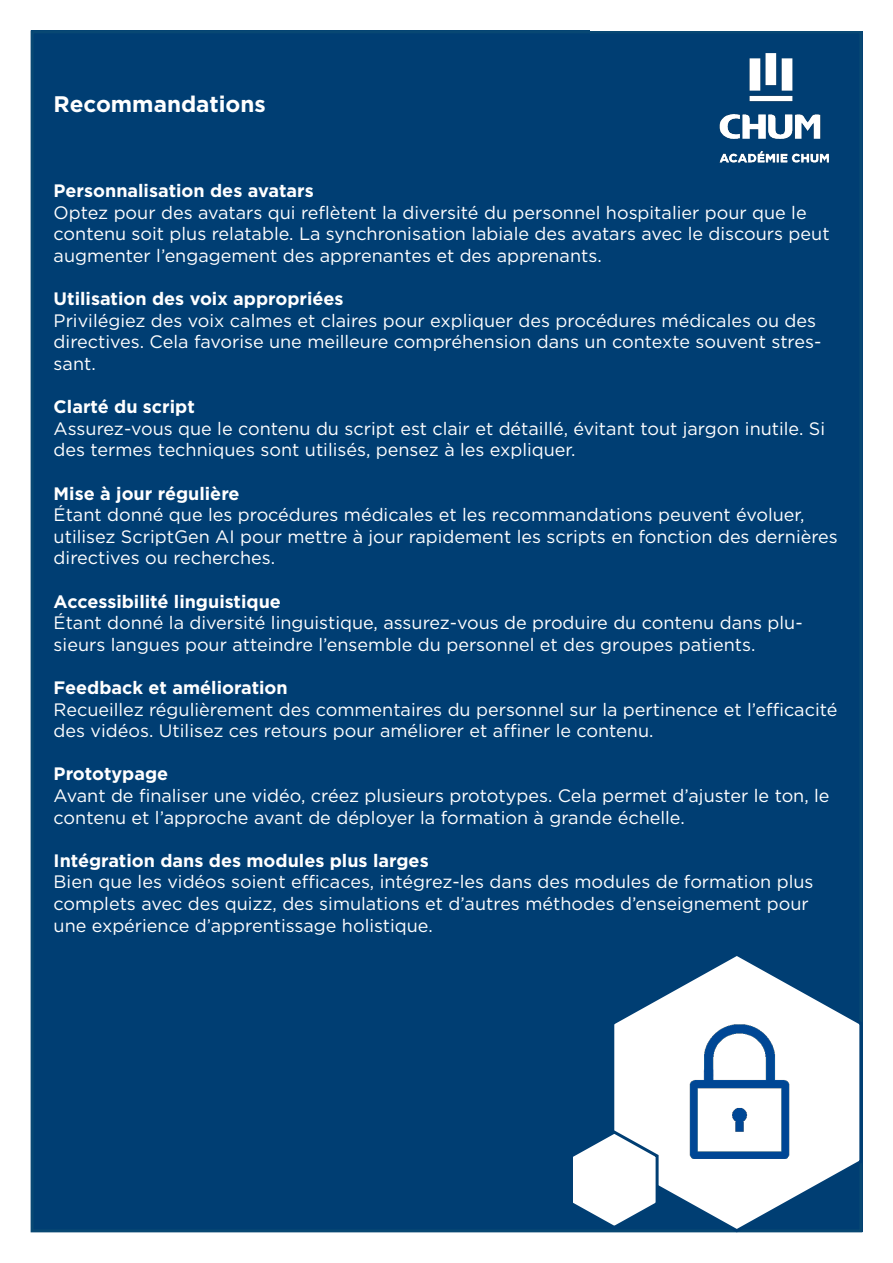
<style>
.page{position:relative;width:893px;height:1263px;background:#fff}
.page>*{position:absolute;margin:0;border:0;box-sizing:border-box;transform-origin:0 0}
.t1{font:700 22.5px "Gotham";color:#fff}
.t2{font:18px/21.6px "Gotham";color:#fff}
.t3{font:700 18px "Gotham";color:#fff}
</style>
<div class="page">
<div style="left:31px;top:30px;width:831px;height:1202px;background:#003e73"></div>
<img style="left:719px;top:53px;width:110px;height:110px">
<svg style="left:610px;top:951px;width:253px;height:282px"></svg>
<svg style="left:573px;top:1129px;width:88px;height:102px"></svg>
<img style="left:659px;top:1018px;width:160px;height:149px">
<p class="t1" style="left:54px;top:89px;width:214px">Recommandations</p>
<p class="t3" style="left:54px;top:179px;width:262px">Personnalisation des avatars</p>
<p class="t2" style="left:54px;top:201px;width:777px">Optez pour des avatars qui reflètent la diversité du personnel hospitalier pour que le contenu soit plus relatable. La synchronisation labiale des avatars avec le discours peut augmenter l’engagement des apprenantes et des apprenants.</p>
<p class="t3" style="left:54px;top:287px;width:292px">Utilisation des voix appropriées</p>
<p class="t2" style="left:54px;top:309px;width:769px">Privilégiez des voix calmes et claires pour expliquer des procédures médicales ou des directives. Cela favorise une meilleure compréhension dans un contexte souvent stres&shy;sant.</p>
<p class="t3" style="left:54px;top:395px;width:143px">Clarté du script</p>
<p class="t2" style="left:54px;top:417px;width:773px">Assurez-vous que le contenu du script est clair et détaillé, évitant tout jargon inutile. Si des termes techniques sont utilisés, pensez à les expliquer.</p>
<p class="t3" style="left:54px;top:481px;width:187px">Mise à jour régulière</p>
<p class="t2" style="left:54px;top:504px;width:786px">Étant donné que les procédures médicales et les recommandations peuvent évoluer, utilisez ScriptGen AI pour mettre à jour rapidement les scripts en fonction des dernières directives ou recherches.</p>
<p class="t3" style="left:54px;top:589px;width:229px">Accessibilité linguistique</p>
<p class="t2" style="left:54px;top:612px;width:751px">Étant donné la diversité linguistique, assurez-vous de produire du contenu dans plu&shy;sieurs langues pour atteindre l’ensemble du personnel et des groupes patients.</p>
<p class="t3" style="left:54px;top:676px;width:236px">Feedback et amélioration</p>
<p class="t2" style="left:54px;top:698px;width:785px">Recueillez régulièrement des commentaires du personnel sur la pertinence et l’efficacité des vidéos. Utilisez ces retours pour améliorer et affiner le contenu.</p>
<p class="t3" style="left:54px;top:762px;width:116px">Prototypage</p>
<p class="t2" style="left:54px;top:784px;width:777px">Avant de finaliser une vidéo, créez plusieurs prototypes. Cela permet d’ajuster le ton, le contenu et l’approche avant de déployer la formation à grande échelle.</p>
<p class="t3" style="left:54px;top:848px;width:377px">Intégration dans des modules plus larges</p>
<p class="t2" style="left:54px;top:871px;width:761px">Bien que les vidéos soient efficaces, intégrez-les dans des modules de formation plus complets avec des quizz, des simulations et d’autres méthodes d’enseignement pour une expérience d’apprentissage holistique.</p>
</div>
